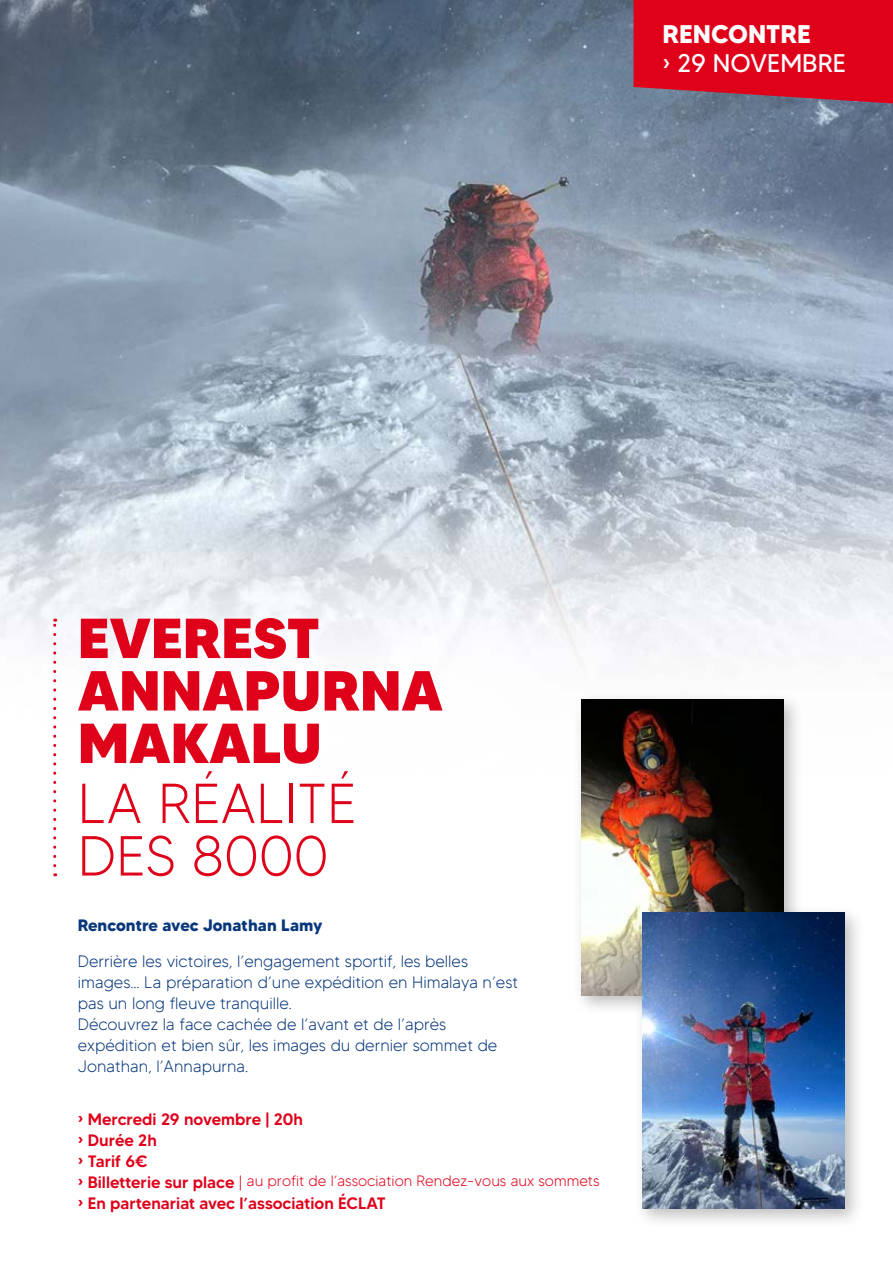
<style>
.page{position:relative;width:893px;height:1263px;background:#fff}
.page>*{position:absolute;margin:0;border:0;box-sizing:border-box;transform-origin:0 0}
.t1{font:800 56.25px/52.5px "MADETOMMY";color:#df011a}
.t2{font:300 56.25px/52.5px "MADETOMMY";color:#df011a}
.t3{font:25.5px "MADETOMMY";color:#fff}
.t4{font:700 25.5px "MADETOMMY";color:#fff}
.t5{font:300 16.5px/21px "MADETOMMY";color:#08377b}
.t6{font:500 16.5px/21px "MADETOMMY";color:#df011a}
.t7{font:700 16.5px "MADETOMMY";color:#08377b}
.t8{font:300 15px "MADETOMMY";color:#df011a}
.s1{font-weight:500;font-size:16.5px}
.s2{font-size:16.5px}
</style>
<div class="page">
<img style="left:0;top:0;width:893px;height:774px">
<svg style="left:53px;top:619px;width:3px;height:247px"></svg>
<svg style="left:634px;top:0;width:259px;height:103px;background:#d60a22"></svg>
<div style="left:573px;top:691px;width:231px;height:325px;background:#282827;opacity:.3"></div>
<img style="left:581px;top:700px;width:203px;height:296px">
<div style="left:634px;top:904px;width:231px;height:325px;background:#282827;opacity:.3"></div>
<img style="left:642px;top:913px;width:203px;height:296px">
<h2 class="t4" style="left:662px;top:19px;width:150px">RENCONTRE</h2>
<h2 class="t3" style="left:662px;top:47px;width:185px">› 29 NOVEMBRE</h2>
<h1 class="t1" style="left:78px;top:611px;width:367px">EVEREST<br>ANNAPURNA<br>MAKALU</h1>
<h1 class="t2" style="left:78px;top:777px;width:280px">LA RÉALITÉ<br>DES 8000</h1>
<p class="t7" style="left:78px;top:915px;width:246px">Rencontre avec Jonathan Lamy</p>
<p class="t5" style="left:78px;top:951px;width:442px">Derrière les victoires, l’engagement sportif, les belles images... La préparation d’une expédition en Himalaya n’est pas un long fleuve tranquille.<br>Découvrez la face cachée de l’avant et de l’après expédition et bien sûr, les images du dernier sommet de Jonathan, l’Annapurna.</p>
<p class="t6" style="left:78px;top:1108px;width:227px">› Mercredi 29 novembre | 20h › Durée 2h<br>› Tarif 6€</p>
<p class="t8" style="left:78px;top:1172px;width:523px"><span class="s1">› Billetterie sur place</span> <span class="s2">|</span> au profit de l’association Rendez-vous aux sommets</p>
<p class="t6" style="left:78px;top:1192px;width:309px">› En partenariat avec l’association ÉCLAT</p>
</div>
